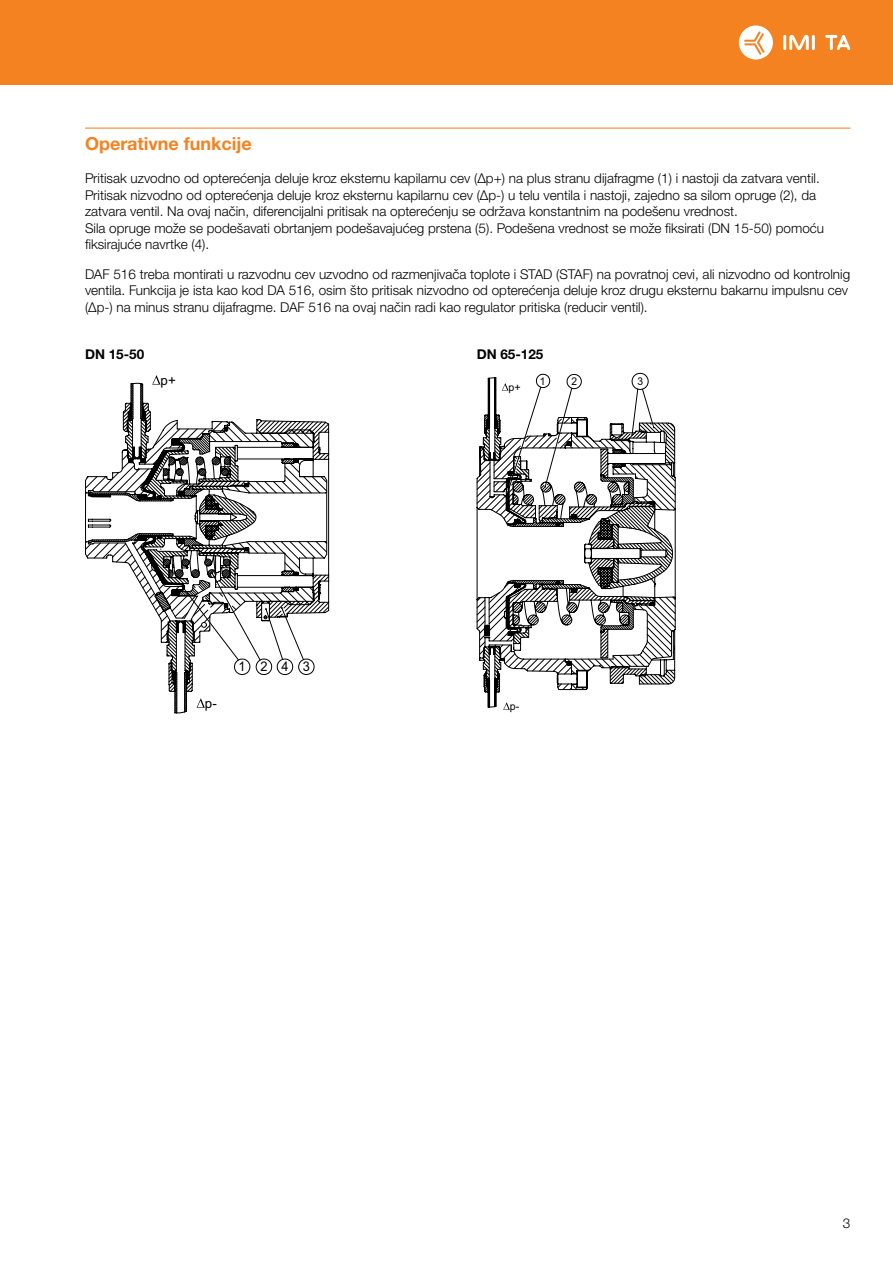
<style>
.page{position:relative;width:893px;height:1263px;background:#fff}
.page>*{position:absolute;margin:0;border:0;box-sizing:border-box;transform-origin:0 0}
.t1{font:700 18px "Helvetica Neue LTW1 G";color:#f58220}
.t2{font:300 13.5px/16.5px "Helvetica Neue LTW1 G";color:#000}
.t3{font:700 13.5px "Helvetica Neue LTW1 G";color:#000}
.t4{font:13.35px "Arial";color:#000}
.t5{font:13.35px "Arial";color:#000;scale:.96 1}
.t6{font:10.65px "Arial";color:#010101}
.t7{font:10.65px "Arial";color:#010101;scale:.96 1}
</style>
<div class="page">
<div style="left:0;top:0;width:893px;height:85px;background:#f58220"></div>
<hr style="left:783px;top:35px;width:3px;height:15px;background:#fff">
<hr style="left:812px;top:35px;width:3px;height:15px;background:#fff">
<svg style="left:789px;top:35px;width:20px;height:15px"></svg>
<svg style="left:825px;top:35px;width:25px;height:15px"></svg>
<svg style="left:739px;top:25px;width:34px;height:35px"></svg>
<hr style="left:85px;top:128px;width:765px;height:1px;background:#f58220">
<svg style="left:153px;top:375px;width:7px;height:8px"></svg>
<svg style="left:85px;top:383px;width:244px;height:330px"></svg>
<svg style="left:477px;top:377px;width:199px;height:331px"></svg>
<h1 class="t1" style="left:85px;top:132px;width:168px">Operativne funkcije</h1>
<p class="t2" style="left:85px;top:170px;width:741px">Pritisak uzvodno od opterećenja deluje kroz eksternu kapilarnu cev (Δp+) na plus stranu dijafragme (1) i nastoji da zatvara ventil.<br>Pritisak nizvodno od opterećenja deluje kroz eksternu kapilarnu cev (Δp-) u telu ventila i nastoji, zajedno sa silom opruge (2), da zatvara ventil. Na ovaj način, diferencijalni pritisak na opterećenju se održava konstantnim na podešenu vrednost.<br>Sila opruge može se podešavati obrtanjem podešavajućeg prstena (5). Podešena vrednost se može fiksirati (DN 15-50) pomoću fiksirajuće navrtke (4).</p>
<p class="t2" style="left:85px;top:266px;width:767px">DAF 516 treba montirati u razvodnu cev uzvodno od razmenjivača toplote i STAD (STAF) na povratnoj cevi, ali nizvodno od kontrolnig ventila. Funkcija je ista kao kod DA 516, osim što pritisak nizvodno od opterećenja deluje kroz drugu eksternu bakarnu impulsnu cev (Δp-) na minus stranu dijafragme. DAF 516 na ovaj način radi kao regulator pritiska (reducir ventil).</p>
<p class="t3" style="left:85px;top:346px;width:61px">DN 15-50</p>
<p class="t3" style="left:477px;top:346px;width:68px">DN 65-125</p>
<p class="t4" style="left:161px;top:371px;width:17px">p+</p>
<p class="t7" style="left:540px;top:374px;width:7px">1</p>
<p class="t7" style="left:571px;top:374px;width:7px">2</p>
<p class="t7" style="left:638px;top:374px;width:7px">3</p>
<p class="t6" style="left:509px;top:380px;width:14px">p+</p>
<p class="t4" style="left:205px;top:694px;width:13px">p-</p>
<p class="t5" style="left:239px;top:658px;width:76px">1243</p>
<p class="t6" style="left:510px;top:699px;width:11px">p-</p>
<p class="t2" style="left:843px;top:1215px;width:9px">3</p>
</div>
